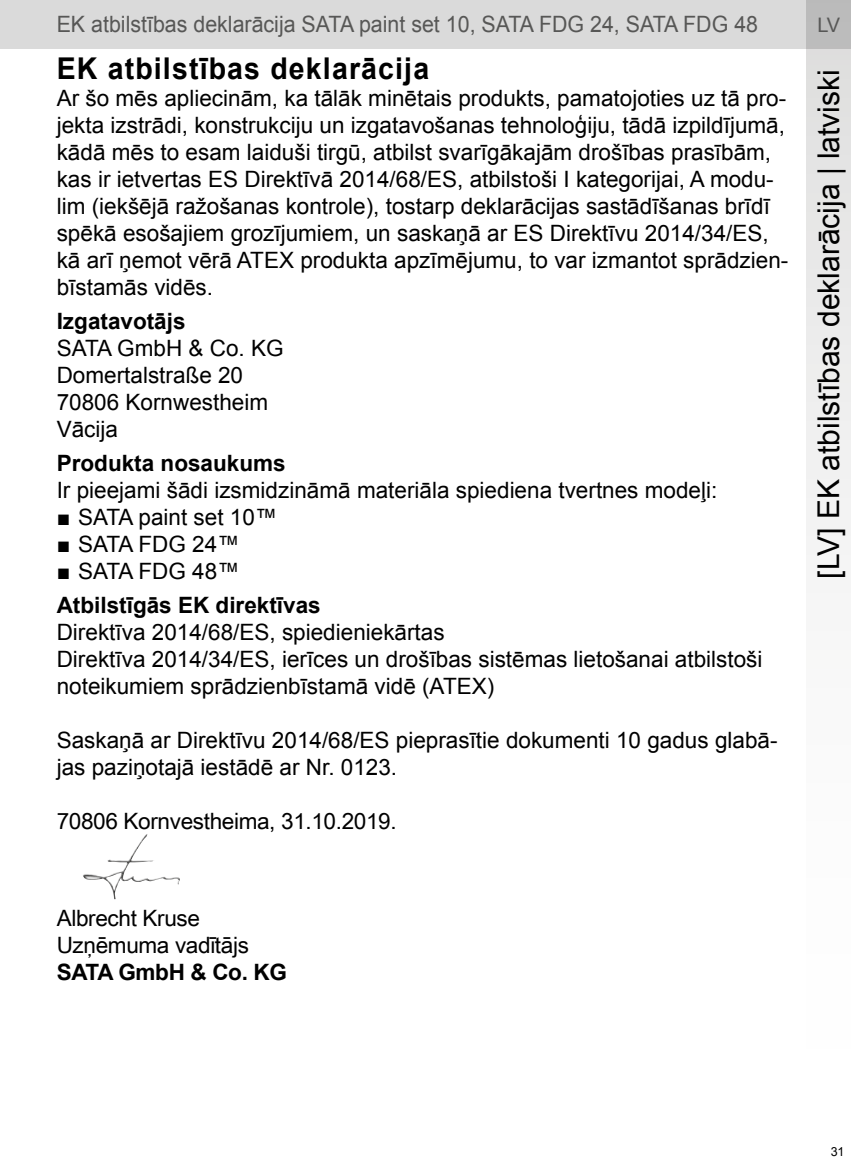
<style>
.page{position:relative;width:851px;height:1170px;background:#fff}
.page>*{position:absolute;margin:0;border:0;box-sizing:border-box;transform-origin:0 0}
.t1{font:30px "Arial";color:#000}
.t2{font:700 30px "Arial";letter-spacing:.04em;color:#000;scale:.95 1}
.t3{font:22.5px/27px "Arial";color:#000}
.t4{font:700 22.5px "Arial";color:#000}
.t5{font:22.5px/27px "Arial Unicode MS";letter-spacing:-.015em;color:#000}
.t6{font:22.5px "Arial";color:#575756;scale:.95 1}
.t7{font:20px "Arial";color:#575756}
.t8{font:12.5px "Arial";color:#000}
</style>
<div class="page">
<div style="left:0;top:0;width:850px;height:49px;background:#dadada"></div>
<svg style="left:806px;top:0;width:44px;height:555px"></svg>
<img style="left:83px;top:834px;width:97px;height:65px">
<p class="t6" style="left:57px;top:10px;width:739px">EK atbilstības deklarācija SATA paint set 10, SATA FDG 24, SATA FDG 48</p>
<p class="t7" style="left:817px;top:11px;width:24px">LV</p>
<h1 class="t2" style="left:57px;top:48px;width:393px">EK atbilstības deklarācija</h1>
<p class="t3" style="left:57px;top:84px;width:733px">Ar šo mēs apliecinām, ka tālāk minētais produkts, pamatojoties uz tā pro&shy;jekta izstrādi, konstrukciju un izgatavošanas tehnoloģiju, tādā izpildījumā, kādā mēs to esam laiduši tirgū, atbilst svarīgākajām drošības prasībām, kas ir ietvertas ES Direktīvā 2014/68/ES, atbilstoši I kategorijai, A modu&shy;lim (iekšējā ražošanas kontrole), tostarp deklarācijas sastādīšanas brīdī spēkā esošajiem grozījumiem, un saskaņā ar ES Direktīvu 2014/34/ES, kā arī ņemot vērā ATEX produkta apzīmējumu, to var izmantot sprādzien&shy;bīstamās vidēs.</p>
<p class="t4" style="left:57px;top:306px;width:130px">Izgatavotājs</p>
<p class="t3" style="left:57px;top:334px;width:228px">SATA GmbH &amp; Co. KG<br>Domertalstraße 20<br>70806 Kornwestheim<br>Vācija</p>
<p class="t4" style="left:57px;top:448px;width:230px">Produkta nosaukums</p>
<p class="t3" style="left:57px;top:477px;width:662px">Ir pieejami šādi izsmidzināmā materiāla spiediena tvertnes modeļi:</p>
<p class="t3" style="left:57px;top:504px;width:222px">■ SATA paint set 10™</p>
<p class="t3" style="left:57px;top:531px;width:184px">■ SATA FDG 24™</p>
<p class="t3" style="left:57px;top:558px;width:184px">■ SATA FDG 48™</p>
<p class="t4" style="left:57px;top:590px;width:265px">Atbilstīgās EK direktīvas</p>
<p class="t3" style="left:57px;top:619px;width:707px">Direktīva 2014/68/ES, spiedieniekārtas<br>Direktīva 2014/34/ES, ierīces un drošības sistēmas lietošanai atbilstoši noteikumiem sprādzienbīstamā vidē (ATEX)</p>
<p class="t3" style="left:57px;top:727px;width:722px">Saskaņā ar Direktīvu 2014/68/ES pieprasītie dokumenti 10 gadus glabā&shy;jas paziņotajā iestādē ar Nr. 0123.</p>
<p class="t5" style="left:57px;top:807px;width:341px">70806 Kornvestheima, 31.10.2019.</p>
<h1 class="t1" style="left:808px;top:578px;width:511px;rotate:-90deg">[LV] EK atbilstības deklarācija | latviski</h1>
<p class="t5" style="left:57px;top:904px;width:194px">Albrecht Kruse<br>Uzņēmuma vadītājs</p>
<p class="t4" style="left:57px;top:957px;width:232px">SATA GmbH &amp; Co. KG</p>
<p class="t8" style="left:830px;top:1143px;width:15px">31</p>
</div>
